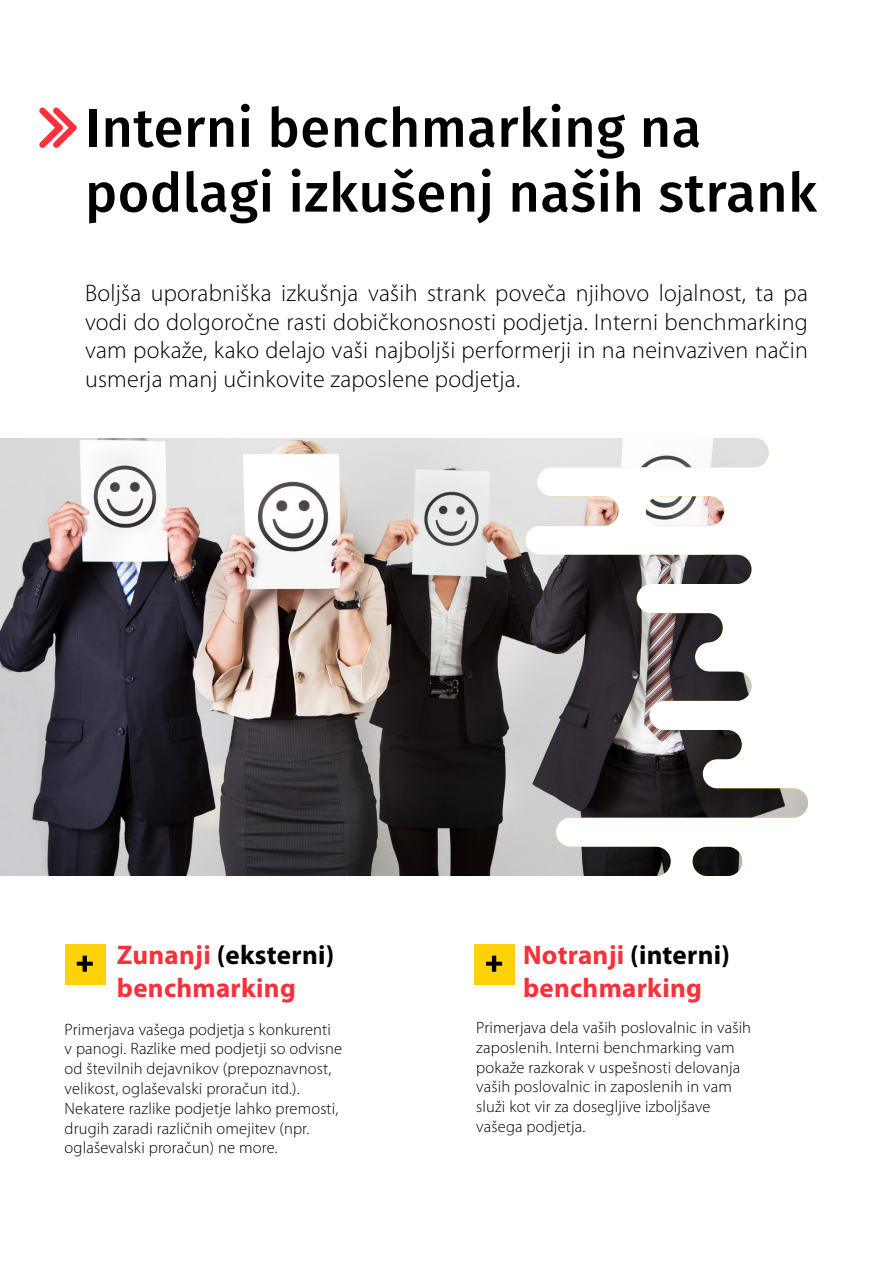
<style>
.page{position:relative;width:893px;height:1263px;background:#fff}
.page>*{position:absolute;margin:0;border:0;box-sizing:border-box;transform-origin:0 0}
.t1{font:500 54px/64.8px "Fira Sans";letter-spacing:.01em;color:#000}
.t2{font:700 27px/32.4px "Myriad Pro";letter-spacing:.01em;color:#fa303b}
.t3{font:300 24px/28.8px "Myriad Pro";letter-spacing:.01em;color:#000;text-align:justify}
.t4{font:300 16.5px/19.8px "Myriad Pro";letter-spacing:.01em;color:#000}
.s1{color:#000}
</style>
<div class="page">
<div style="left:474px;top:944px;width:40px;height:40px;background:#fed109"></div>
<div style="left:65px;top:944px;width:40px;height:40px;background:#fed109"></div>
<svg style="left:486px;top:956px;width:16px;height:16px"></svg>
<svg style="left:77px;top:956px;width:16px;height:16px"></svg>
<svg style="left:39px;top:107px;width:38px;height:41px"></svg>
<img style="left:0;top:438px;width:808px;height:438px">
<h1 class="t1" style="left:85px;top:95px;width:733px">Interni benchmarking na podlagi izkušenj naših strank</h1>
<p class="t3" style="left:85px;top:278px;width:724px">Boljša uporabniška izkušnja vaših strank poveča njihovo lojalnost, ta pa vodi do dolgoročne rasti dobičkonosnosti podjetja. Interni benchmarking vam pokaže, kako delajo vaši najboljši performerji in na neinvaziven način usmerja manj učinkovite zaposlene podjetja.</p>
<h2 class="t2" style="left:117px;top:938px;width:219px">Zunanji <span class="s1">(eksterni) </span>benchmarking</h2>
<h2 class="t2" style="left:523px;top:938px;width:208px">Notranji <span class="s1">(interni) </span>benchmarking</h2>
<p class="t4" style="left:65px;top:1019px;width:279px">Primerjava vašega podjetja s konkurenti v panogi. Razlike med podjetji so odvisne od številnih dejavnikov (prepoznavnost, velikost, oglaševalski proračun itd.).<br>Nekatere razlike podjetje lahko premosti, drugih zaradi različnih omejitev (npr. oglaševalski proračun) ne more.</p>
<p class="t4" style="left:476px;top:1017px;width:276px">Primerjava dela vaših poslovalnic in vaših zaposlenih. Interni benchmarking vam pokaže razkorak v uspešnosti delovanja vaših poslovalnic in zaposlenih in vam služi kot vir za dosegljive izboljšave vašega podjetja.</p>
</div>
